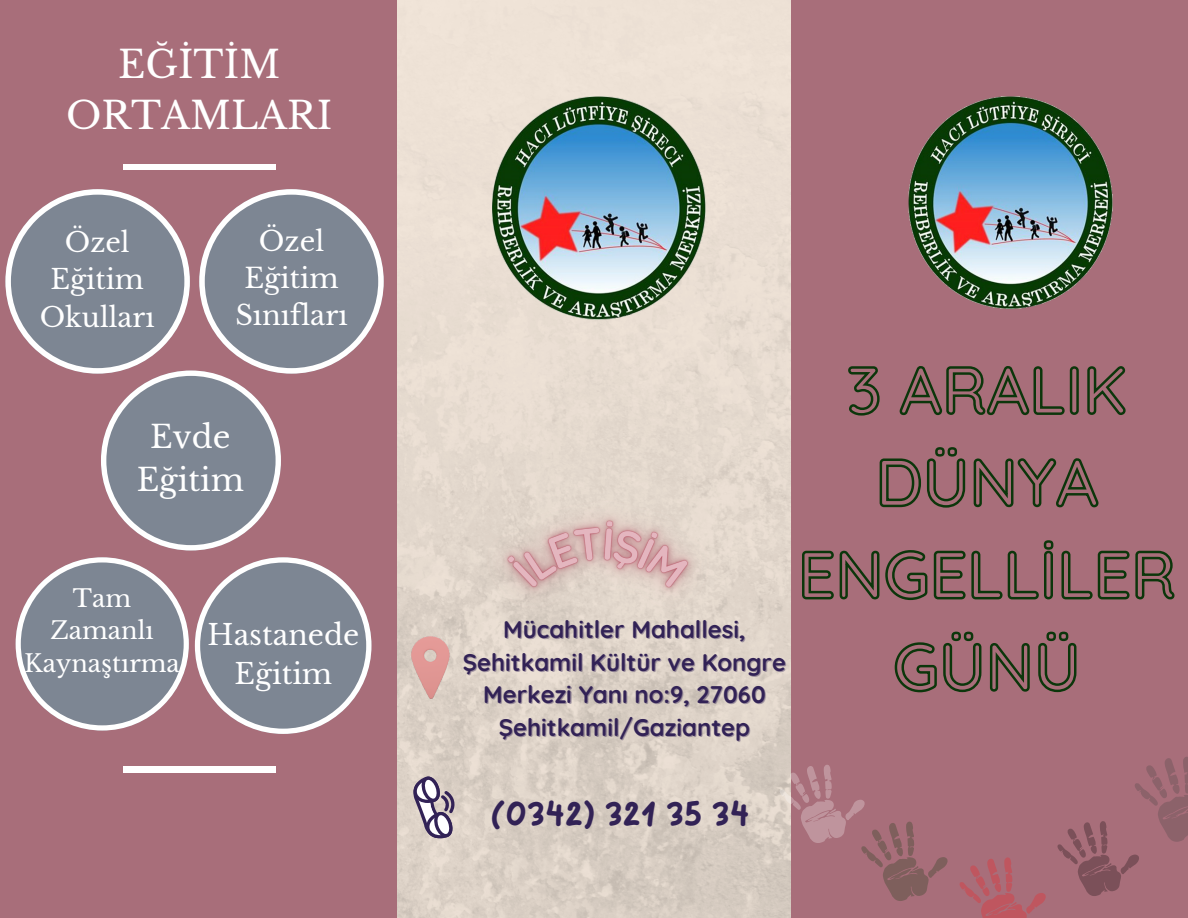
<style>
.page{position:relative;width:1188px;height:918px;background:#fff}
.page>*{position:absolute;margin:0;border:0;box-sizing:border-box;transform-origin:0 0}
.t1{font:37.5px/51.8px "Libre Baskerville";color:#fff;text-align:center}
.t2{font:31.05px/42.8px "Libre Baskerville";color:#fff;text-align:center}
.t3{font:30px "Lazydog";color:#322256}
.t4{font:28.2px/39.3px "Libre Baskerville";color:#fff;text-align:center}
.t5{font:27.3px/37.2px "Libre Baskerville";color:#fff;text-align:center}
.t6{font:27px/37.2px "Libre Baskerville";color:#fff;text-align:center}
.t7{font:700 24px/32.7px "Quicksand";color:#322256;text-align:center}
.t8{font:24px/32.7px "Libre Baskerville";color:#fff;text-align:center}
.s1{color:rgb(50 34 86/.4)}
</style>
<div class="page">
<img style="left:397px;top:0;width:394px;height:918px">
<div style="left:791px;top:0;width:397px;height:918px;background:#a86e7a"></div>
<div style="left:0;top:0;width:397px;height:918px;background:#a86e7a"></div>
<div style="left:123px;top:164px;width:153px;height:6px;background:#fff"></div>
<div style="left:123px;top:767px;width:153px;height:5px;background:#fff"></div>
<img style="left:908px;top:96px;width:205px;height:213px">
<svg style="left:848px;top:366px;width:278px;height:50px"></svg>
<svg style="left:879px;top:447px;width:220px;height:61px"></svg>
<svg style="left:802px;top:540px;width:373px;height:61px"></svg>
<svg style="left:894px;top:631px;width:183px;height:62px"></svg>
<svg style="left:959px;top:857px;width:87px;height:61px"></svg>
<svg style="left:1057px;top:757px;width:131px;height:139px"></svg>
<svg style="left:779px;top:764px;width:169px;height:140px"></svg>
<svg style="left:413px;top:777px;width:44px;height:61px"></svg>
<img style="left:412px;top:637px;width:38px;height:62px">
<img style="left:482px;top:96px;width:225px;height:229px">
<svg style="left:16px;top:557px;width:173px;height:174px"></svg>
<svg style="left:195px;top:557px;width:176px;height:177px"></svg>
<svg style="left:5px;top:189px;width:379px;height:362px"></svg>
<img style="left:454px;top:467px;width:293px;height:180px">
<p class="t1" style="left:66px;top:39px;width:268px">EĞİTİM<br>ORTAMLARI</p>
<p class="t6" style="left:40px;top:224px;width:116px">Özel<br>Eğitim<br>Okulları</p>
<p class="t5" style="left:235px;top:223px;width:114px">Özel<br>Eğitim<br>Sınıfları</p>
<p class="t2" style="left:137px;top:416px;width:109px">Evde<br>Eğitim</p>
<p class="t8" style="left:24px;top:582px;width:157px">Tam<br>Zamanlı<br>Kaynaştırma</p>
<p class="t4" style="left:208px;top:615px;width:153px">Hastanede<br>Eğitim</p>
<p class="t7" style="left:463px;top:613px;width:325px">Mücah<span class="s1">i</span>tler Mahalles<span class="s1">i</span>,<br>Şeh<span class="s1">i</span>tkam<span class="s1">i</span>l Kültür ve Kongre<br>Merkez<span class="s1">i</span> Yanı no:9, 27060</p>
<p class="t7" style="left:499px;top:711px;width:253px">Şeh<span class="s1">i</span>tkam<span class="s1">i</span>l/Gaz<span class="s1">i</span>antep</p>
<p class="t3" style="left:490px;top:800px;width:261px">(0342) 321 35 34</p>
</div>
